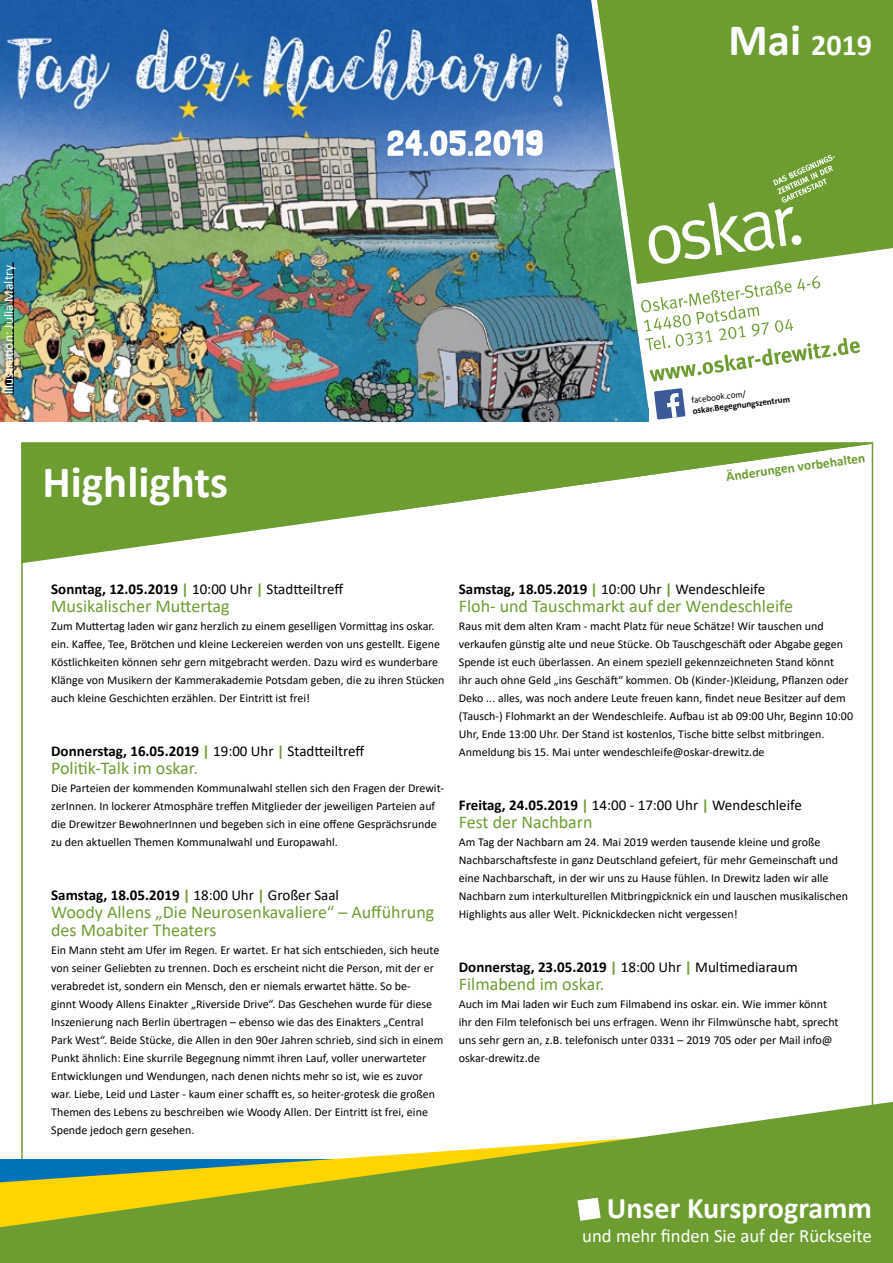
<style>
.page{position:relative;width:893px;height:1263px;background:#fff}
.page>*{position:absolute;margin:0;border:0;box-sizing:border-box;transform-origin:0 0}
.t1{font:700 45px "Calibri";color:#fff}
.t2{font:700 30px "Calibri";color:#fff}
.t3{font:18.75px "Calibri";color:#fff}
.t4{font:18px/18px "Calibri";color:#6d9d31}
.t5{font:15px "Calibri";color:#000}
.t6{font:700 15px "Calibri";color:#000}
.t7{font:13.5px "Calibri";color:#fff}
.t8{font:700 13.5px "Calibri";color:#6d9d31}
.t9{font:12px/18px "Calibri";color:#000}
.t10{font:700 9px "Calibri";color:#000}
.t11{font:9px "Calibri";color:#000}
.s1{font-size:45px}
.s2{font-weight:700}
.s3{font-weight:700;color:#6d9d31}
.s4{color:#6d9d31}
.s5{font-weight:400}
</style>
<div class="page">
<svg style="left:24px;top:511px;width:370px;height:52px"></svg>
<svg style="left:22px;top:443px;width:850px;height:68px;fill:#6d9d31"></svg>
<svg style="left:0;top:1102px;width:893px;height:161px;fill:#6d9d31"></svg>
<svg style="left:577px;top:1197px;width:24px;height:24px"></svg>
<img style="left:0;top:0;width:648px;height:421px">
<img style="left:591px;top:0;width:270px;height:408px">
<svg style="left:597px;top:0;width:296px;height:284px;background:#75a344"></svg>
<svg style="left:647px;top:155px;width:188px;height:110px;background:#83ac50"></svg>
<svg style="left:641px;top:276px;width:219px;height:105px"></svg>
<hr style="left:12px;top:262px;width:2px;height:132px;background:#000">
<svg style="left:654px;top:388px;width:31px;height:32px"></svg>
<h2 class="t2" style="left:728px;top:24px;width:145px"><span class="s1">Mai</span> 2019</h2>
<p class="t7" style="left:-1px;top:394px;width:131px;rotate:-90deg">Illustraton: Julia Maltry</p>
<p class="t11" style="left:691px;top:394px;width:56px;rotate:-7deg">facebook.com/</p>
<p class="t10" style="left:692px;top:404px;width:99px;rotate:-7deg">oskar.Begegnungszentrum</p>
<h1 class="t1" style="left:43px;top:450px;width:187px">Highlights</h1>
<p class="t8" style="left:725px;top:467px;width:142px;rotate:-8deg">Änderungen vorbehalten</p>
<p class="t5" style="left:51px;top:579px;width:294px"><span class="s2">Sonntag, 12.05.2019</span> <span class="s3">|</span> 10:00 Uhr <span class="s3">|</span> Stadtteiltreff</p>
<h3 class="t4" style="left:51px;top:597px;width:180px">Musikalischer Muttertag</h3>
<p class="t9" style="left:51px;top:617px;width:395px">Zum Muttertag laden wir ganz herzlich zu einem geselligen Vormittag ins oskar. ein. Kaffee, Tee, Brötchen und kleine Leckereien werden von uns gestellt. Eigene Köstlichkeiten können sehr gern mitgebracht werden. Dazu wird es wunderbare Klänge von Musikern der Kammerakademie Potsdam geben, die zu ihren Stücken auch kleine Geschichten erzählen. Der Eintritt ist frei!</p>
<p class="t5" style="left:51px;top:741px;width:315px"><span class="s2">Donnerstag, 16.05.2019</span> <span class="s3">|</span> 19:00 Uhr <span class="s3">|</span> Stadtteiltreff</p>
<h3 class="t4" style="left:51px;top:759px;width:148px">Politik-Talk im oskar.</h3>
<p class="t9" style="left:51px;top:779px;width:394px">Die Parteien der kommenden Kommunalwahl stellen sich den Fragen der Drewit&shy;zerInnen. In lockerer Atmosphäre treffen Mitglieder der jeweiligen Parteien auf die Drewitzer BewohnerInnen und begeben sich in eine offene Gesprächsrunde zu den aktuellen Themen Kommunalwahl und Europawahl.</p>
<p class="t6" style="left:51px;top:884px;width:289px">Samstag, 18.05.2019 <span class="s4">|</span> <span class="s5">18:00 Uhr</span> <span class="s4">|</span> <span class="s5">Großer Saal</span></p>
<h3 class="t4" style="left:51px;top:903px;width:385px">Woody Allens „Die Neurosenkavaliere“ – Aufführung des Moabiter Theaters</h3>
<p class="t9" style="left:51px;top:941px;width:394px">Ein Mann steht am Ufer im Regen. Er wartet. Er hat sich entschieden, sich heute von seiner Geliebten zu trennen. Doch es erscheint nicht die Person, mit der er verabredet ist, sondern ein Mensch, den er niemals erwartet hätte. So be-<br>ginnt Woody Allens Einakter „Riverside Drive“. Das Geschehen wurde für diese Inszenierung nach Berlin übertragen – ebenso wie das des Einakters „Central Park West“. Beide Stücke, die Allen in den 90er Jahren schrieb, sind sich in einem Punkt ähnlich: Eine skurrile Begegnung nimmt ihren Lauf, voller unerwarteter Entwicklungen und Wendungen, nach denen nichts mehr so ist, wie es zuvor war. Liebe, Leid und Laster - kaum einer schafft es, so heiter-grotesk die großen Themen des Lebens zu beschreiben wie Woody Allen. Der Eintritt ist frei, eine Spende jedoch gern gesehen.</p>
<p class="t5" style="left:459px;top:579px;width:308px"><span class="s2">Samstag, 18.05.2019</span> <span class="s3">|</span> 10:00 Uhr <span class="s3">|</span> Wendeschleife</p>
<h3 class="t4" style="left:459px;top:597px;width:336px">Floh- und Tauschmarkt auf der Wendeschleife</h3>
<p class="t9" style="left:459px;top:617px;width:396px">Raus mit dem alten Kram - macht Platz für neue Schätze! Wir tauschen und verkaufen günstig alte und neue Stücke. Ob Tauschgeschäft oder Abgabe gegen Spende ist euch überlassen. An einem speziell gekennzeichneten Stand könnt<br>ihr auch ohne Geld „ins Geschäft“ kommen. Ob (Kinder-)Kleidung, Pflanzen oder Deko ... alles, was noch andere Leute freuen kann, findet neue Besitzer auf dem (Tausch-) Flohmarkt an der Wendeschleife. Aufbau ist ab 09:00 Uhr, Beginn 10:00<br>Uhr, Ende 13:00 Uhr. Der Stand ist kostenlos, Tische bitte selbst mitbringen.<br>Anmeldung bis 15. Mai unter wendeschleife@oskar-drewitz.de</p>
<p class="t5" style="left:459px;top:795px;width:344px"><span class="s2">Freitag, 24.05.2019</span> <span class="s3">|</span> 14:00 - 17:00 Uhr <span class="s3">|</span> Wendeschleife</p>
<h3 class="t4" style="left:459px;top:813px;width:135px">Fest der Nachbarn</h3>
<p class="t9" style="left:459px;top:833px;width:391px">Am Tag der Nachbarn am 24. Mai 2019 werden tausende kleine und große Nachbarschaftsfeste in ganz Deutschland gefeiert, für mehr Gemeinschaft und eine Nachbarschaft, in der wir uns zu Hause fühlen. In Drewitz laden wir alle Nachbarn zum interkulturellen Mitbringpicknick ein und lauschen musikalischen Highlights aus aller Welt. Picknickdecken nicht vergessen!</p>
<p class="t5" style="left:459px;top:957px;width:340px"><span class="s2">Donnerstag, 23.05.2019</span> <span class="s3">|</span> 18:00 Uhr <span class="s3">|</span> Multimediaraum</p>
<h3 class="t4" style="left:459px;top:975px;width:147px">Filmabend im oskar.</h3>
<p class="t9" style="left:459px;top:995px;width:381px">Auch im Mai laden wir Euch zum Filmabend ins oskar. ein. Wie immer könnt ihr den Film telefonisch bei uns erfragen. Wenn ihr Filmwünsche habt, sprecht uns sehr gern an, z.B. telefonisch unter 0331 – 2019 705 oder per Mail info@ oskar-drewitz.de</p>
<h2 class="t2" style="left:607px;top:1187px;width:267px">Unser Kursprogramm</h2>
<h3 class="t3" style="left:582px;top:1223px;width:291px">und mehr finden Sie auf der Rückseite</h3>
</div>
